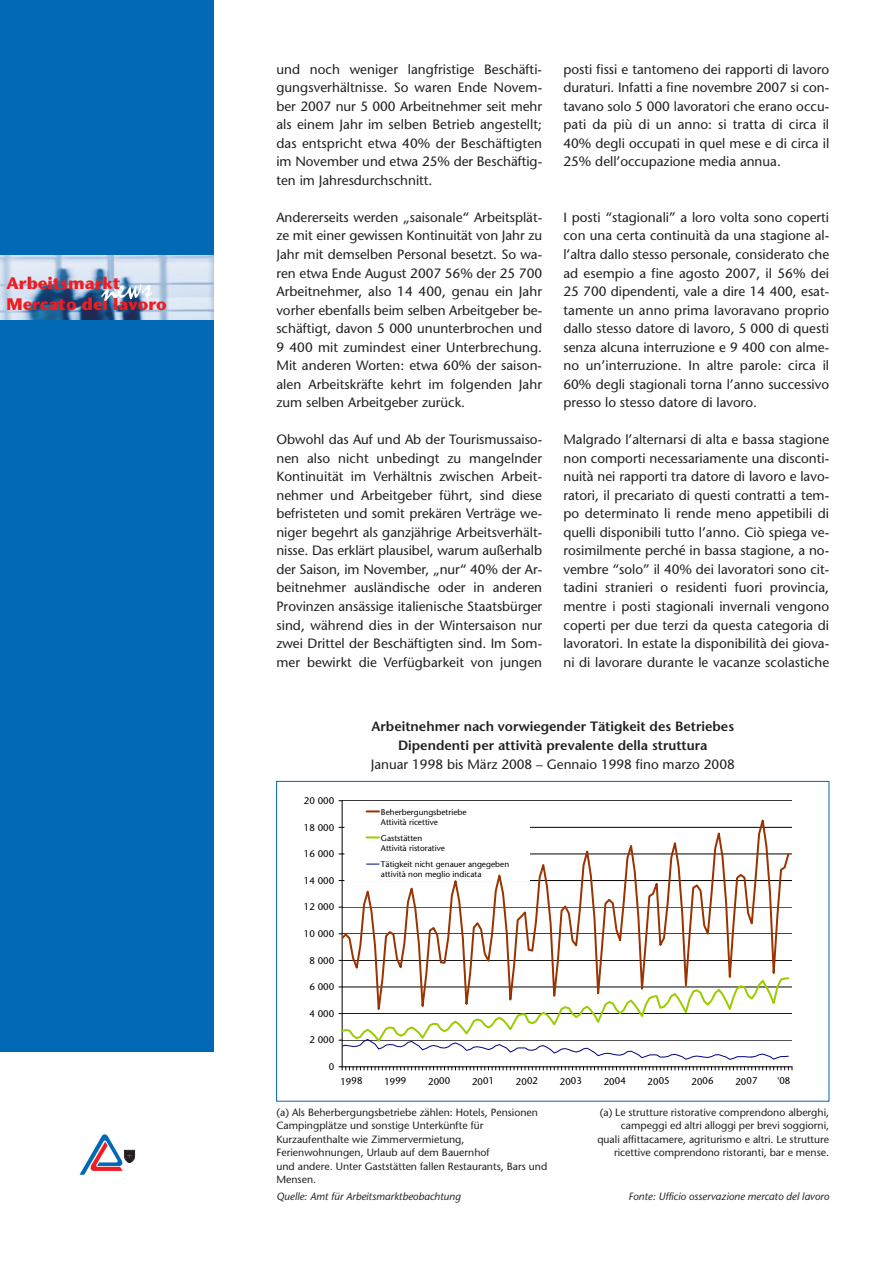
<style>
.page{position:relative;width:893px;height:1263px;background:#fff}
.page>*{position:absolute;margin:0;border:0;box-sizing:border-box;transform-origin:0 0}
.t1{font:700 16.8px/20.4px "Stone Sans";color:#ee1d23}
.t2{font:13.5px/18.5px "Stone Sans";color:#231f20;text-align:justify}
.t3{font:600 13.5px/18.5px "Stone Sans";color:#231f20;text-align:center}
.t4{font:10.5px/13.5px "Stone Sans";color:#231f20}
.t5{font:italic 10.5px "Stone Sans";color:#231f20}
.t6{font:9.6px "Stone Sans+FEJDZK";color:#000}
.t7{font:8.25px/9.4px "Stone Sans+FEJDZK";color:#000}
</style>
<div class="page">
<div style="left:0;top:0;width:213px;height:1051px;background:#0168b5"></div>
<img style="left:0;top:256px;width:213px;height:64px">
<svg style="left:80px;top:1134px;width:55px;height:41px"></svg>
<svg style="left:101px;top:284px;width:52px;height:17px"></svg>
<hr style="left:342px;top:1040px;width:450px;height:1px;background:#000">
<hr style="left:342px;top:1013px;width:450px;height:1px;background:#000">
<hr style="left:342px;top:987px;width:450px;height:1px;background:#000">
<hr style="left:342px;top:960px;width:450px;height:1px;background:#000">
<hr style="left:342px;top:934px;width:450px;height:1px;background:#000">
<hr style="left:342px;top:907px;width:450px;height:1px;background:#000">
<hr style="left:342px;top:880px;width:450px;height:1px;background:#000">
<hr style="left:342px;top:854px;width:450px;height:1px;background:#000">
<hr style="left:342px;top:827px;width:450px;height:1px;background:#000">
<hr style="left:342px;top:801px;width:450px;height:1px;background:#000">
<hr style="left:342px;top:801px;width:1px;height:266px;background:#000">
<svg style="left:339px;top:1066px;width:454px;height:4px"></svg>
<svg style="left:339px;top:933px;width:4px;height:6px"></svg>
<svg style="left:343px;top:811px;width:448px;height:203px"></svg>
<svg style="left:339px;top:976px;width:451px;height:84px"></svg>
<svg style="left:367px;top:810px;width:12px;height:2px"></svg>
<svg style="left:367px;top:836px;width:12px;height:2px"></svg>
<svg style="left:367px;top:864px;width:12px;height:1px"></svg>
<p class="t1" style="left:7px;top:275px;width:162px">Arbeitsmarkt<br>Mercato del lavoro</p>
<p class="t2" style="left:276px;top:61px;width:267px">und noch weniger langfristige Beschäfti&shy;gungsverhältnisse. So waren Ende Novem&shy;ber 2007 nur 5 000 Arbeitnehmer seit mehr als einem Jahr im selben Betrieb angestellt; das entspricht etwa 40% der Beschäftigten im November und etwa 25% der Beschäftig&shy;ten im Jahresdurchschnitt.</p>
<p class="t2" style="left:276px;top:209px;width:267px">Andererseits werden „saisonale“ Arbeitsplät&shy;ze mit einer gewissen Kontinuität von Jahr zu Jahr mit demselben Personal besetzt. So wa&shy;ren etwa Ende August 2007 56% der 25 700<br>Arbeitnehmer, also 14 400, genau ein Jahr vorher ebenfalls beim selben Arbeitgeber be&shy;schäftigt, davon 5 000 ununterbrochen und 9 400 mit zumindest einer Unterbrechung.<br>Mit anderen Worten: etwa 60% der saison&shy;alen Arbeitskräfte kehrt im folgenden Jahr zum selben Arbeitgeber zurück.</p>
<p class="t2" style="left:276px;top:432px;width:267px">Obwohl das Auf und Ab der Tourismussaiso&shy;nen also nicht unbedingt zu mangelnder Kontinuität im Verhältnis zwischen Arbeit&shy;nehmer und Arbeitgeber führt, sind diese befristeten und somit prekären Verträge we&shy;niger begehrt als ganzjährige Arbeitsverhält&shy;nisse. Das erklärt plausibel, warum außerhalb der Saison, im November, „nur“ 40% der Ar&shy;beitnehmer ausländische oder in anderen Provinzen ansässige italienische Staatsbürger sind, während dies in der Wintersaison nur zwei Drittel der Beschäftigten sind. Im Som&shy;mer bewirkt die Verfügbarkeit von jungen</p>
<p class="t2" style="left:563px;top:61px;width:267px">posti fissi e tantomeno dei rapporti di lavoro duraturi. Infatti a fine novembre 2007 si con&shy;tavano solo 5 000 lavoratori che erano occu&shy;pati da più di un anno: si tratta di circa il 40% degli occupati in quel mese e di circa il 25% dell’occupazione media annua.</p>
<p class="t2" style="left:563px;top:209px;width:267px">I posti “stagionali” a loro volta sono coperti con una certa continuità da una stagione al&shy;l’altra dallo stesso personale, considerato che ad esempio a fine agosto 2007, il 56% dei 25 700 dipendenti, vale a dire 14 400, esat&shy;tamente un anno prima lavoravano proprio dallo stesso datore di lavoro, 5 000 di questi senza alcuna interruzione e 9 400 con alme&shy;no un’interruzione. In altre parole: circa il 60% degli stagionali torna l’anno successivo presso lo stesso datore di lavoro.</p>
<p class="t2" style="left:563px;top:432px;width:267px">Malgrado l’alternarsi di alta e bassa stagione non comporti necessariamente una disconti&shy;nuità nei rapporti tra datore di lavoro e lavo&shy;ratori, il precariato di questi contratti a tem&shy;po determinato li rende meno appetibili di quelli disponibili tutto l’anno. Ciò spiega ve&shy;rosimilmente perché in bassa stagione, a no&shy;vembre “solo” il 40% dei lavoratori sono cit&shy;tadini stranieri o residenti fuori provincia, mentre i posti stagionali invernali vengono coperti per due terzi da questa categoria di lavoratori. In estate la disponibilità dei giova&shy;ni di lavorare durante le vacanze scolastiche</p>
<p class="t6" style="left:304px;top:797px;width:32px">20 000</p>
<p class="t6" style="left:304px;top:823px;width:32px">18 000</p>
<p class="t6" style="left:304px;top:850px;width:32px">16 000</p>
<p class="t6" style="left:304px;top:876px;width:32px">14 000</p>
<p class="t6" style="left:304px;top:903px;width:32px">12 000</p>
<p class="t6" style="left:304px;top:930px;width:32px">10 000</p>
<p class="t6" style="left:309px;top:956px;width:26px">8 000</p>
<p class="t6" style="left:309px;top:983px;width:26px">6 000</p>
<p class="t6" style="left:309px;top:1009px;width:26px">4 000</p>
<p class="t6" style="left:309px;top:1036px;width:26px">2 000</p>
<p class="t6" style="left:329px;top:1063px;width:7px">0</p>
<p class="t3" style="left:371px;top:719px;width:364px">Arbeitnehmer nach vorwiegender Tätigkeit des Betriebes<br>Dipendenti per attività prevalente della struttura</p>
<p class="t2" style="left:371px;top:756px;width:365px">Januar 1998 bis März 2008 – Gennaio 1998 fino marzo 2008</p>
<p class="t7" style="left:381px;top:808px;width:87px">Beherbergungsbetriebe<br>Attività ricettive</p>
<p class="t7" style="left:381px;top:834px;width:65px">Gaststätten<br>Attività ristorative</p>
<p class="t7" style="left:381px;top:860px;width:130px">Tätigkeit nicht genauer angegeben attività non meglio indicata</p>
<p class="t6" style="left:340px;top:1077px;width:24px;rotate:-1deg">1998</p>
<p class="t6" style="left:384px;top:1077px;width:24px;rotate:-1deg">1999</p>
<p class="t6" style="left:428px;top:1077px;width:24px;rotate:-1deg">2000</p>
<p class="t6" style="left:472px;top:1077px;width:24px;rotate:-1deg">2001</p>
<p class="t6" style="left:516px;top:1077px;width:24px;rotate:-1deg">2002</p>
<p class="t6" style="left:560px;top:1077px;width:24px;rotate:-1deg">2003</p>
<p class="t6" style="left:604px;top:1077px;width:24px;rotate:-1deg">2004</p>
<p class="t6" style="left:647px;top:1077px;width:24px;rotate:-1deg">2005</p>
<p class="t6" style="left:691px;top:1077px;width:24px;rotate:-1deg">2006</p>
<p class="t6" style="left:735px;top:1077px;width:24px;rotate:-1deg">2007</p>
<p class="t4" style="left:276px;top:1106px;width:263px">(a) Als Beherbergungsbetriebe zählen: Hotels, Pensionen</p>
<p class="t4" style="left:600px;top:1106px;width:231px">(a) Le strutture ristorative comprendono alberghi,</p>
<p class="t4" style="left:276px;top:1120px;width:209px">Campingplätze und sonstige Unterkünfte für</p>
<p class="t4" style="left:621px;top:1120px;width:210px">campeggi ed altri alloggi per brevi soggiorni,</p>
<p class="t4" style="left:276px;top:1133px;width:190px">Kurzaufenthalte wie Zimmervermietung,</p>
<p class="t4" style="left:597px;top:1133px;width:233px">quali affittacamere, agriturismo e altri. Le strutture</p>
<p class="t4" style="left:276px;top:1147px;width:215px">Ferienwohnungen, Urlaub auf dem Bauernhof</p>
<p class="t4" style="left:614px;top:1147px;width:217px">ricettive comprendono ristoranti, bar e mense.</p>
<p class="t4" style="left:276px;top:1160px;width:272px">und andere. Unter Gaststätten fallen Restaurants, Bars und<br>Mensen.</p>
<p class="t5" style="left:276px;top:1192px;width:186px">Quelle: Amt für Arbeitsmarktbeobachtung</p>
<p class="t5" style="left:629px;top:1192px;width:202px">Fonte: Ufficio osservazione mercato del lavoro</p>
</div>
